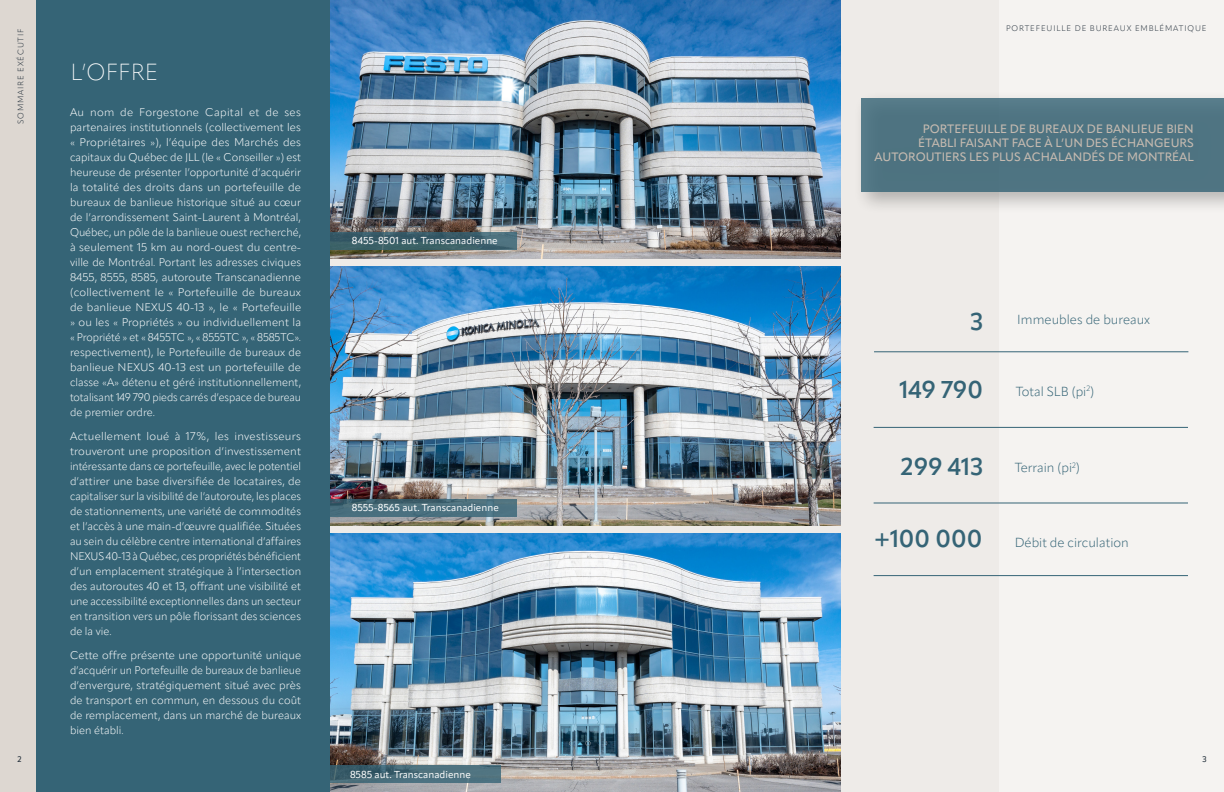
<style>
.page{position:relative;width:1224px;height:792px;background:#fff}
.page>*{position:absolute;margin:0;border:0;box-sizing:border-box;transform-origin:0 0}
.t1{font:600 24px "Apparat";color:#356476}
.t2{font:200 23px "Apparat";letter-spacing:.01em;color:#fff}
.t3{font:300 13px "Apparat";color:#356476}
.t4{font:500 12px/14.4px "Apparat";color:#c5bab0;text-align:right}
.t5{font:300 11px/15px "Apparat";color:#fff;text-align:justify}
.t6{font:10px "Apparat";color:#fff}
.t7{font:300 8px "Apparat";letter-spacing:.11em;color:#26323d}
.t8{font:500 8px "Apparat";color:#26323d}
</style>
<div class="page">
<div style="left:0;top:0;width:36px;height:792px;background:#ddd7d1"></div>
<div style="left:36px;top:0;width:294px;height:792px;background:#356476"></div>
<div style="left:330px;top:0;width:894px;height:792px;background:#f5f3f1"></div>
<div style="left:330px;top:0;width:669px;height:792px;background:#eeebe8"></div>
<img style="left:330px;top:0;width:511px;height:259px">
<img style="left:330px;top:267px;width:511px;height:258px">
<img style="left:330px;top:533px;width:511px;height:259px">
<hr style="left:874px;top:351px;width:314px;height:1px;background:#356476">
<hr style="left:874px;top:427px;width:314px;height:1px;background:#356476">
<hr style="left:874px;top:503px;width:314px;height:1px;background:#356476">
<hr style="left:874px;top:575px;width:314px;height:1px;background:#356476">
<svg style="left:330px;top:232px;width:187px;height:18px;background:#3b5f6a"></svg>
<svg style="left:330px;top:499px;width:187px;height:17px;background:#486c7b"></svg>
<svg style="left:330px;top:766px;width:170px;height:17px;background:#466a77"></svg>
<div style="left:853px;top:90px;width:371px;height:124px;background:#000;opacity:.32"></div>
<div style="left:861px;top:99px;width:363px;height:93px;background:#4e7482"></div>
<p class="t7" style="left:16px;top:124px;width:97px;rotate:-90deg">SOMMAIRE EXÉCUTIF</p>
<p class="t8" style="left:18px;top:754px;width:6px">2</p>
<h2 class="t2" style="left:71px;top:58px;width:89px">L’OFFRE</h2>
<p class="t5" style="left:70px;top:105px;width:233px">Au nom de Forgestone Capital et de ses partenaires institutionnels (collectivement les « Propriétaires »), l’équipe des Marchés des capitaux du Québec de JLL (le « Conseiller ») est heureuse de présenter l’opportunité d’acquérir la totalité des droits dans un portefeuille de bureaux de banlieue historique situé au cœur de l’arrondissement Saint-Laurent à Montréal, Québec, un pôle de la banlieue ouest recherché, à seulement 15 km au nord-ouest du centre&shy;ville de Montréal. Portant les adresses civiques 8455, 8555, 8585, autoroute Transcanadienne (collectivement le « Portefeuille de bureaux de banlieue NEXUS 40-13 », le « Portefeuille » ou les « Propriétés » ou individuellement la « Propriété » et « 8455TC », « 8555TC », « 8585TC». respectivement), le Portefeuille de bureaux de banlieue NEXUS 40-13 est un portefeuille de classe «A» détenu et géré institutionnellement, totalisant 149 790 pieds carrés d’espace de bureau de premier ordre.</p>
<p class="t5" style="left:70px;top:429px;width:233px">Actuellement loué à 17%, les investisseurs trouveront une proposition d’investissement intéressante dans ce portefeuille, avec le potentiel d’attirer une base diversifiée de locataires, de capitaliser sur la visibilité de l’autoroute, les places de stationnements, une variété de commodités et l’accès à une main-d’œuvre qualifiée. Situées au sein du célèbre centre international d’affaires NEXUS 40-13 à Québec, ces propriétés bénéficient d’un emplacement stratégique à l’intersection des autoroutes 40 et 13, offrant une visibilité et une accessibilité exceptionnelles dans un secteur en transition vers un pôle florissant des sciences de la vie.</p>
<p class="t5" style="left:70px;top:648px;width:233px">Cette offre présente une opportunité unique d’acquérir un Portefeuille de bureaux de banlieue d’envergure, stratégiquement situé avec près de transport en commun, en dessous du coût de remplacement, dans un marché de bureaux bien établi.</p>
<p class="t6" style="left:352px;top:235px;width:147px">8455-8501 aut. Transcanadienne</p>
<p class="t6" style="left:352px;top:502px;width:148px">8555-8565 aut. Transcanadienne</p>
<p class="t6" style="left:350px;top:768px;width:122px">8585 aut. Transcanadienne</p>
<p class="t7" style="left:1006px;top:24px;width:202px">PORTEFEUILLE DE BUREAUX EMBLÉMATIQUE</p>
<p class="t4" style="left:874px;top:121px;width:321px">PORTEFEUILLE DE BUREAUX DE BANLIEUE BIEN<br>ÉTABLI FAISANT FACE À L’UN DES ÉCHANGEURS<br>AUTOROUTIERS LES PLUS ACHALANDÉS DE MONTRÉAL</p>
<h1 class="t1" style="left:970px;top:307px;width:14px">3</h1>
<p class="t3" style="left:1017px;top:312px;width:134px">Immeubles de bureaux</p>
<h1 class="t1" style="left:900px;top:375px;width:85px">149 790</h1>
<p class="t3" style="left:1016px;top:384px;width:80px">Total SLB (pi<sup>2</sup>)</p>
<h1 class="t1" style="left:901px;top:452px;width:84px">299 413</h1>
<p class="t3" style="left:1015px;top:460px;width:67px">Terrain (pi<sup>2</sup>)</p>
<h1 class="t1" style="left:874px;top:524px;width:110px">+100 000</h1>
<p class="t3" style="left:1015px;top:535px;width:116px">Débit de circulation</p>
<p class="t8" style="left:1202px;top:754px;width:6px">3</p>
</div>
